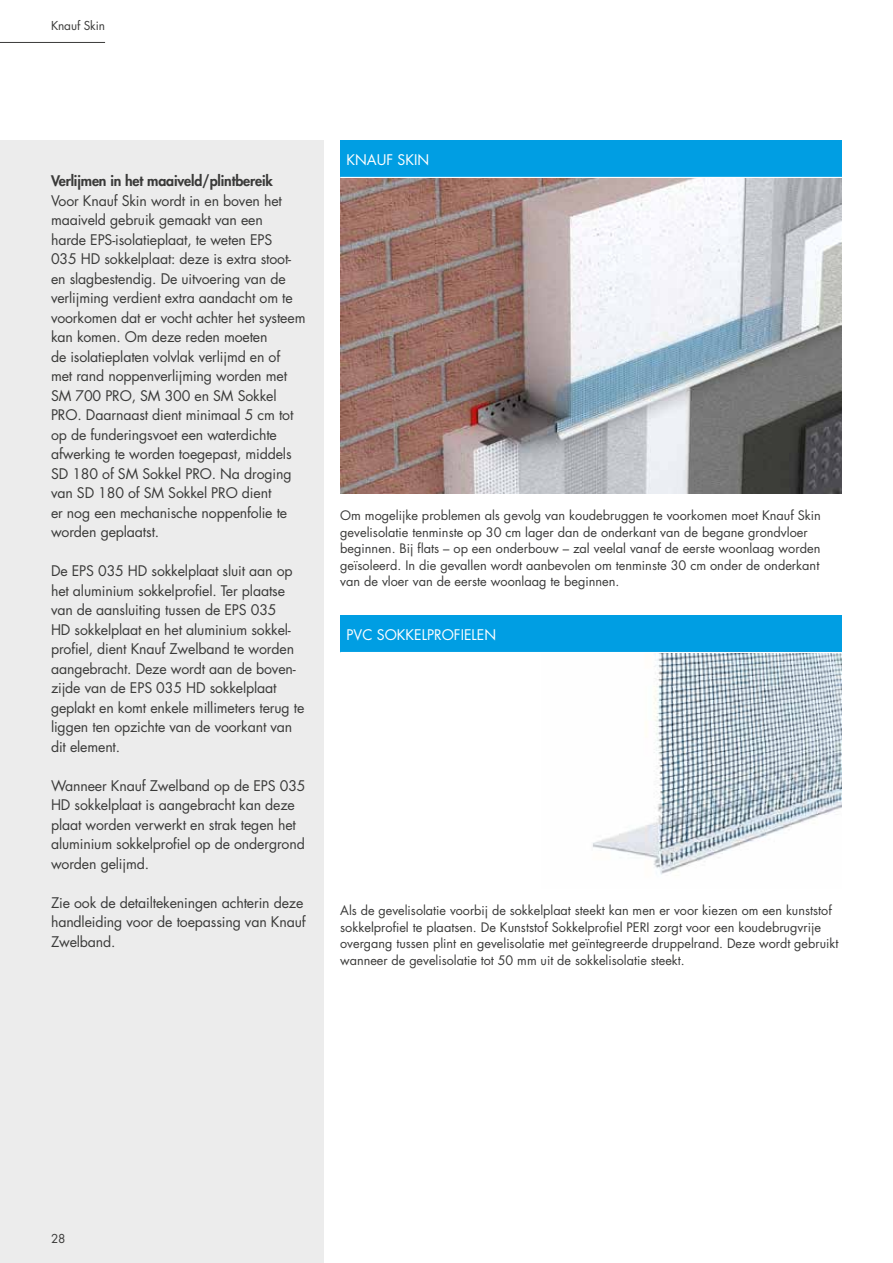
<style>
.page{position:relative;width:893px;height:1263px;background:#fff}
.page>*{position:absolute;margin:0;border:0;box-sizing:border-box;transform-origin:0 0}
.t1{font:14.25px/19.5px "Futura Std";letter-spacing:-.01em;color:#3a3a39}
.t2{font:800 14.25px "Futura Std";letter-spacing:-.01em;color:#3a3a39}
.t3{font:14.25px "Futura Std";color:#fff}
.t4{font:12.75px/16.5px "Futura Std";color:#3a3a39}
.t5{font:12px "Futura Std";letter-spacing:-.01em;color:#3a3a39}
</style>
<div class="page">
<div style="left:0;top:140px;width:323px;height:1123px;background:#ececec"></div>
<div style="left:340px;top:140px;width:502px;height:38px;background:#009ee3"></div>
<hr style="left:340px;top:177px;width:502px;height:1px;background:#fff">
<img style="left:340px;top:178px;width:502px;height:315px">
<div style="left:340px;top:615px;width:502px;height:38px;background:#009ee3"></div>
<hr style="left:340px;top:652px;width:502px;height:1px;background:#fff">
<img style="left:592px;top:653px;width:250px;height:222px">
<hr style="left:0;top:42px;width:105px;height:1px;background:#3a3a39">
<p class="t5" style="left:51px;top:18px;width:55px">Knauf Skin</p>
<p class="t2" style="left:51px;top:172px;width:223px">Verlijmen in het maaiveld/plintbereik</p>
<p class="t1" style="left:51px;top:191px;width:256px">Voor Knauf Skin wordt in en boven het maaiveld gebruik gemaakt van een<br>harde EPS-isolatieplaat, te weten EPS<br>035 HD sokkelplaat: deze is extra stoot&shy;en slagbestendig. De uitvoering van de verlijming verdient extra aandacht om te voorkomen dat er vocht achter het systeem kan komen. Om deze reden moeten<br>de isolatieplaten volvlak verlijmd en of<br>met rand noppenverlijming worden met SM 700 PRO, SM 300 en SM Sokkel PRO. Daarnaast dient minimaal 5 cm tot op de funderingsvoet een waterdichte afwerking te worden toegepast, middels SD 180 of SM Sokkel PRO. Na droging van SD 180 of SM Sokkel PRO dient<br>er nog een mechanische noppenfolie te worden geplaatst.</p>
<p class="t1" style="left:51px;top:561px;width:255px">De EPS 035 HD sokkelplaat sluit aan op het aluminium sokkelprofiel. Ter plaatse van de aansluiting tussen de EPS 035<br>HD sokkelplaat en het aluminium sokkel&shy;profiel, dient Knauf Zwelband te worden aangebracht. Deze wordt aan de boven&shy;zijde van de EPS 035 HD sokkelplaat geplakt en komt enkele millimeters terug te liggen ten opzichte van de voorkant van dit element.</p>
<p class="t1" style="left:51px;top:776px;width:256px">Wanneer Knauf Zwelband op de EPS 035<br>HD sokkelplaat is aangebracht kan deze plaat worden verwerkt en strak tegen het aluminium sokkelprofiel op de ondergrond worden gelijmd.</p>
<p class="t1" style="left:51px;top:893px;width:256px">Zie ook de detailtekeningen achterin deze handleiding voor de toepassing van Knauf<br>Zwelband.</p>
<p class="t3" style="left:347px;top:150px;width:84px">KNAUF SKIN</p>
<p class="t4" style="left:340px;top:507px;width:482px">Om mogelijke problemen als gevolg van koudebruggen te voorkomen moet Knauf Skin gevelisolatie tenminste op 30 cm lager dan de onderkant van de begane grondvloer beginnen. Bij flats – op een onderbouw – zal veelal vanaf de eerste woonlaag worden geïsoleerd. In die gevallen wordt aanbevolen om tenminste 30 cm onder de onderkant van de vloer van de eerste woonlaag te beginnen.</p>
<p class="t3" style="left:347px;top:626px;width:151px">PVC SOKKELPROFIELEN</p>
<p class="t4" style="left:340px;top:903px;width:500px">Als de gevelisolatie voorbij de sokkelplaat steekt kan men er voor kiezen om een kunststof sokkelprofiel te plaatsen. De Kunststof Sokkelprofiel PERI zorgt voor een koudebrugvrije overgang tussen plint en gevelisolatie met geïntegreerde druppelrand. Deze wordt gebruikt wanneer de gevelisolatie tot 50 mm uit de sokkelisolatie steekt.</p>
<p class="t5" style="left:51px;top:1231px;width:16px">28</p>
</div>
